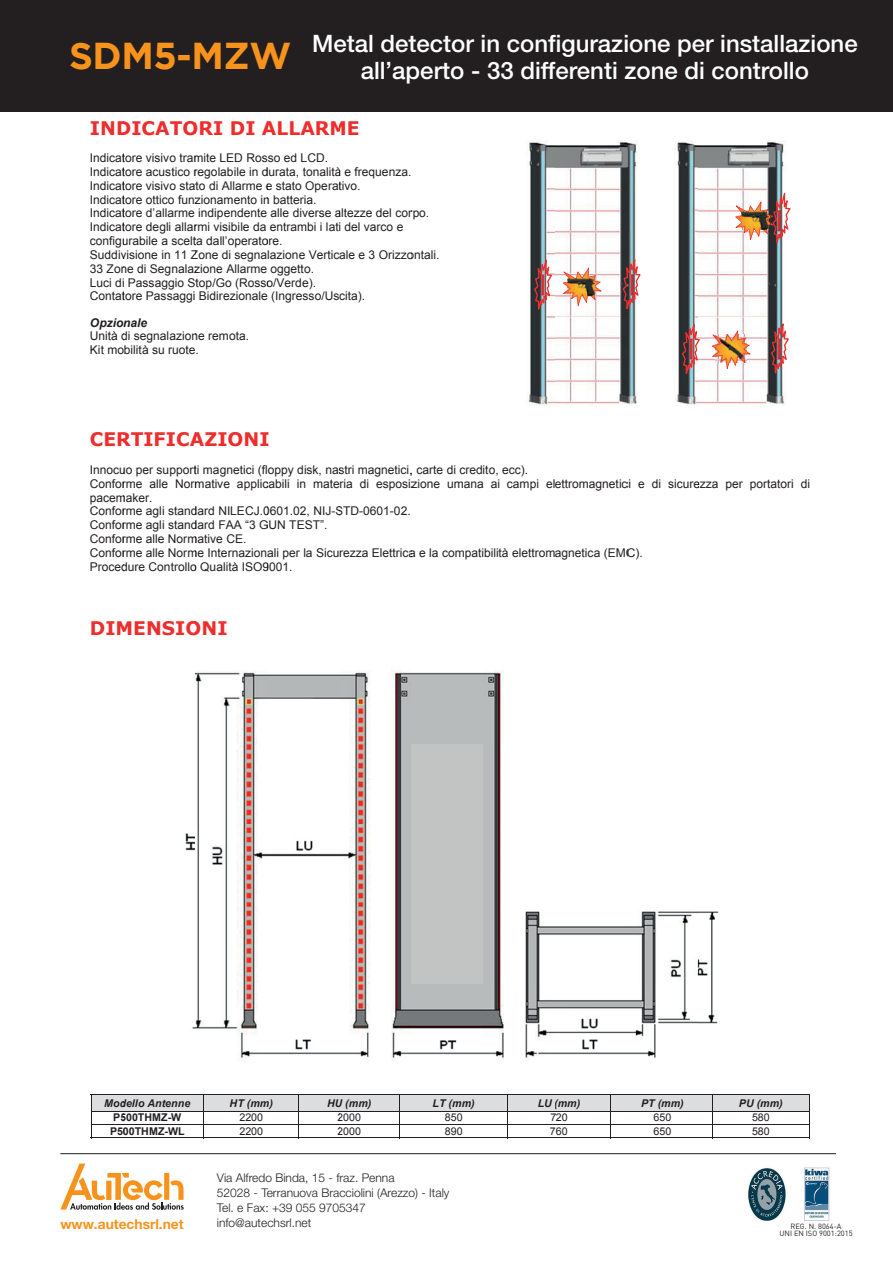
<style>
.page{position:relative;width:893px;height:1263px;background:#fff}
.page>*{position:absolute;margin:0;border:0;box-sizing:border-box;transform-origin:0 0}
.t1{font:700 37.35px "Gotham";letter-spacing:-.01em;color:#f7931d}
.t2{font:500 24px "Helvetica Neue LT Pro";color:#fff}
.t3{font:700 18.75px "Verdana";color:#ee2d2d}
.t4{font:700 13.8px "Helvetica Neue LT Pro";color:#f7931d}
.t5{font:700 13.35px "Verdana";color:#231f20}
.t6{font:12px/13.8px "Arial";color:#231f20}
.t7{font:300 12px/15px "Helvetica Neue LT Pro";color:#231f20}
.t8{font:italic 700 12px "Arial";color:#231f20}
.t9{font:italic 700 10.65px "Arial";color:#231f20}
.t10{font:10.65px/13.4px "Arial";color:#231f20}
.t11{font:700 10.65px/13.4px "Arial";color:#231f20;text-align:center}
.t12{font:7.5px/7.5px "DIN Pro";color:#231f20;text-align:center}
</style>
<div class="page">
<div style="left:92px;top:1095px;width:32px;height:16px;background:#dcdddf"></div>
<hr style="left:91px;top:1094px;width:33px;height:1px;background:#231f20">
<hr style="left:92px;top:1111px;width:32px;height:1px;background:#231f20">
<hr style="left:92px;top:1124px;width:32px;height:1px;background:#231f20">
<svg style="left:91px;top:1095px;width:1px;height:42px"></svg>
<hr style="left:91px;top:1137px;width:33px;height:1px;background:#231f20">
<div style="left:124px;top:1095px;width:72px;height:16px;background:#dcdddf"></div>
<hr style="left:124px;top:1094px;width:72px;height:1px;background:#231f20">
<hr style="left:124px;top:1111px;width:72px;height:1px;background:#231f20">
<hr style="left:124px;top:1124px;width:72px;height:1px;background:#231f20">
<hr style="left:124px;top:1137px;width:72px;height:1px;background:#231f20">
<img style="left:185px;top:670px;width:154px;height:389px">
<div style="left:204px;top:1095px;width:64px;height:16px;background:#dcdddf"></div>
<hr style="left:204px;top:1094px;width:64px;height:1px;background:#231f20">
<hr style="left:204px;top:1111px;width:64px;height:1px;background:#231f20">
<hr style="left:204px;top:1124px;width:64px;height:1px;background:#231f20">
<svg style="left:196px;top:1094px;width:8px;height:44px"></svg>
<hr style="left:204px;top:1137px;width:64px;height:1px;background:#231f20">
<div style="left:268px;top:1095px;width:30px;height:16px;background:#dcdddf"></div>
<div style="left:299px;top:1095px;width:40px;height:16px;background:#dcdddf"></div>
<hr style="left:268px;top:1094px;width:30px;height:1px;background:#231f20">
<hr style="left:299px;top:1094px;width:40px;height:1px;background:#231f20">
<hr style="left:268px;top:1111px;width:30px;height:1px;background:#231f20">
<hr style="left:299px;top:1111px;width:40px;height:1px;background:#231f20">
<hr style="left:268px;top:1124px;width:30px;height:1px;background:#231f20">
<hr style="left:299px;top:1124px;width:40px;height:1px;background:#231f20">
<hr style="left:268px;top:1137px;width:30px;height:1px;background:#231f20">
<svg style="left:298px;top:1094px;width:1px;height:44px"></svg>
<hr style="left:299px;top:1137px;width:40px;height:1px;background:#231f20">
<div style="left:268px;top:745px;width:71px;height:79px;background:#fff"></div>
<div style="left:268px;top:904px;width:71px;height:80px;background:#fff"></div>
<div style="left:339px;top:1095px;width:60px;height:16px;background:#dcdddf"></div>
<hr style="left:339px;top:1094px;width:60px;height:1px;background:#231f20">
<hr style="left:339px;top:1111px;width:60px;height:1px;background:#231f20">
<hr style="left:339px;top:1124px;width:60px;height:1px;background:#231f20">
<hr style="left:339px;top:1137px;width:60px;height:1px;background:#231f20">
<svg style="left:399px;top:1094px;width:12px;height:44px"></svg>
<img style="left:339px;top:670px;width:288px;height:391px">
<div style="left:411px;top:1095px;width:72px;height:16px;background:#dcdddf"></div>
<hr style="left:411px;top:1094px;width:72px;height:1px;background:#231f20">
<hr style="left:411px;top:1111px;width:72px;height:1px;background:#231f20">
<hr style="left:411px;top:1124px;width:72px;height:1px;background:#231f20">
<hr style="left:411px;top:1137px;width:72px;height:1px;background:#231f20">
<img style="left:528px;top:141px;width:110px;height:265px">
<div style="left:508px;top:1095px;width:47px;height:16px;background:#dcdddf"></div>
<hr style="left:508px;top:1094px;width:47px;height:1px;background:#231f20">
<hr style="left:508px;top:1111px;width:47px;height:1px;background:#231f20">
<hr style="left:508px;top:1124px;width:47px;height:1px;background:#231f20">
<svg style="left:483px;top:1094px;width:25px;height:44px"></svg>
<hr style="left:508px;top:1137px;width:47px;height:1px;background:#231f20">
<svg style="left:534px;top:260px;width:18px;height:50px"></svg>
<svg style="left:563px;top:268px;width:38px;height:38px"></svg>
<div style="left:555px;top:1095px;width:55px;height:16px;background:#dcdddf"></div>
<hr style="left:555px;top:1094px;width:55px;height:1px;background:#231f20">
<hr style="left:555px;top:1111px;width:55px;height:1px;background:#231f20">
<hr style="left:555px;top:1124px;width:55px;height:1px;background:#231f20">
<hr style="left:555px;top:1137px;width:55px;height:1px;background:#231f20">
<svg style="left:610px;top:1094px;width:17px;height:44px"></svg>
<div style="left:555px;top:665px;width:72px;height:80px;background:#fff"></div>
<div style="left:555px;top:745px;width:72px;height:79px;background:#fff"></div>
<div style="left:555px;top:825px;width:72px;height:79px;background:#fff"></div>
<img style="left:567px;top:278px;width:27px;height:18px">
<img style="left:675px;top:141px;width:110px;height:264px">
<div style="left:627px;top:1095px;width:72px;height:16px;background:#dcdddf"></div>
<hr style="left:627px;top:1094px;width:72px;height:1px;background:#231f20">
<hr style="left:627px;top:1111px;width:72px;height:1px;background:#231f20">
<hr style="left:627px;top:1124px;width:72px;height:1px;background:#231f20">
<hr style="left:627px;top:1137px;width:72px;height:1px;background:#231f20">
<img style="left:627px;top:911px;width:92px;height:147px">
<svg style="left:623px;top:259px;width:18px;height:50px"></svg>
<svg style="left:712px;top:330px;width:38px;height:39px"></svg>
<div style="left:713px;top:1095px;width:58px;height:16px;background:#dcdddf"></div>
<hr style="left:713px;top:1094px;width:58px;height:1px;background:#231f20">
<hr style="left:713px;top:1111px;width:58px;height:1px;background:#231f20">
<hr style="left:713px;top:1124px;width:58px;height:1px;background:#231f20">
<svg style="left:699px;top:1094px;width:14px;height:44px"></svg>
<hr style="left:713px;top:1137px;width:58px;height:1px;background:#231f20">
<img style="left:715px;top:335px;width:31px;height:28px">
<svg style="left:682px;top:324px;width:18px;height:50px"></svg>
<div style="left:771px;top:1095px;width:38px;height:16px;background:#dcdddf"></div>
<hr style="left:771px;top:1094px;width:38px;height:1px;background:#231f20">
<hr style="left:771px;top:1111px;width:38px;height:1px;background:#231f20">
<hr style="left:771px;top:1124px;width:38px;height:1px;background:#231f20">
<hr style="left:771px;top:1137px;width:38px;height:1px;background:#231f20">
<svg style="left:809px;top:1094px;width:1px;height:44px"></svg>
<svg style="left:771px;top:323px;width:18px;height:50px"></svg>
<img style="left:735px;top:193px;width:55px;height:50px">
<div style="left:0;top:0;width:893px;height:111px;background:#231f20"></div>
<svg style="left:60px;top:1163px;width:124px;height:47px"></svg>
<hr style="left:60px;top:1153px;width:776px;height:1px;background:#231f20">
<img style="left:748px;top:1167px;width:82px;height:54px">
<h1 class="t1" style="left:69px;top:34px;width:224px">SDM5-MZW</h1>
<h2 class="t2" style="left:312px;top:29px;width:547px">Metal detector in configurazione per installazione</h2>
<h2 class="t2" style="left:361px;top:56px;width:450px">all’aperto - 33 differenti zone di controllo</h2>
<h3 class="t3" style="left:90px;top:116px;width:271px">INDICATORI DI ALLARME</h3>
<p class="t6" style="left:90px;top:151px;width:351px">Indicatore visivo tramite LED Rosso ed LCD.<br>Indicatore acustico regolabile in durata, tonalità e frequenza.<br>Indicatore visivo stato di Allarme e stato Operativo.<br>Indicatore ottico funzionamento in batteria.<br>Indicatore d’allarme indipendente alle diverse altezze del corpo.<br>Indicatore degli allarmi visibile da entrambi i lati del varco e configurabile a scelta dall’operatore.<br>Suddivisione in 11 Zone di segnalazione Verticale e 3 Orizzontali.<br>33 Zone di Segnalazione Allarme oggetto.<br>Luci di Passaggio Stop/Go (Rosso/Verde).<br>Contatore Passaggi Bidirezionale (Ingresso/Uscita).</p>
<p class="t8" style="left:90px;top:314px;width:59px">Opzionale</p>
<p class="t6" style="left:90px;top:329px;width:161px">Unità di segnalazione remota.<br>Kit mobilità su ruote.</p>
<h3 class="t3" style="left:90px;top:427px;width:181px">CERTIFICAZIONI</h3>
<p class="t6" style="left:90px;top:463px;width:554px">Innocuo per supporti magnetici (floppy disk, nastri magnetici, carte di credito, ecc).<br>Conforme alle Normative applicabili in materia di esposizione umana<br>pacemaker.<br>Conforme agli standard NILECJ.0601.02, NIJ-STD-0601-02.<br>Conforme agli standard FAA “3 GUN TEST”.<br>Conforme alle Normative CE.<br>Conforme alle Norme Internazionali per la Sicurezza Elettrica e la compatibilità elettromagnetica (EMC).<br>Procedure Controllo Qualità ISO9001.</p>
<p class="t6" style="left:491px;top:477px;width:321px">ai campi elettromagnetici e di sicurezza per portatori di</p>
<h3 class="t3" style="left:90px;top:616px;width:139px">DIMENSIONI</h3>
<p class="t9" style="left:104px;top:1096px;width:88px">Modello Antenne</p>
<p class="t11" style="left:110px;top:1111px;width:76px">P500THMZ-W<br>P500THMZ-WL</p>
<p class="t9" style="left:230px;top:1096px;width:45px">HT (mm)</p>
<p class="t10" style="left:239px;top:1111px;width:25px">2200<br>2200</p>
<p class="t9" style="left:327px;top:1096px;width:46px">HU (mm)</p>
<p class="t10" style="left:337px;top:1111px;width:25px">2000<br>2000</p>
<p class="t9" style="left:433px;top:1096px;width:44px">LT (mm)</p>
<p class="t10" style="left:445px;top:1111px;width:19px">850<br>890</p>
<p class="t9" style="left:538px;top:1096px;width:44px">LU (mm)</p>
<p class="t10" style="left:550px;top:1111px;width:19px">720<br>760</p>
<p class="t9" style="left:641px;top:1096px;width:44px">PT (mm)</p>
<p class="t10" style="left:654px;top:1111px;width:19px">650<br>650</p>
<p class="t9" style="left:739px;top:1096px;width:45px">PU (mm)</p>
<p class="t10" style="left:752px;top:1111px;width:19px">580<br>580</p>
<p class="t7" style="left:217px;top:1170px;width:234px">Via Alfredo Binda, 15 - fraz. Penna<br>52028 - Terranuova Bracciolini (Arezzo) - Italy<br>Tel. e Fax: +39 055 9705347</p>
<p class="t5" style="left:90px;top:1174px;width:241px">ET Engineering srl Unipersonale</p>
<p class="t4" style="left:60px;top:1216px;width:125px">www.autechsrl.net</p>
<p class="t7" style="left:217px;top:1215px;width:96px">info@autechsrl.net</p>
<p class="t12" style="left:779px;top:1221px;width:75px">REG. N. 8064-A<br>UNI EN ISO 9001:2015</p>
</div>
